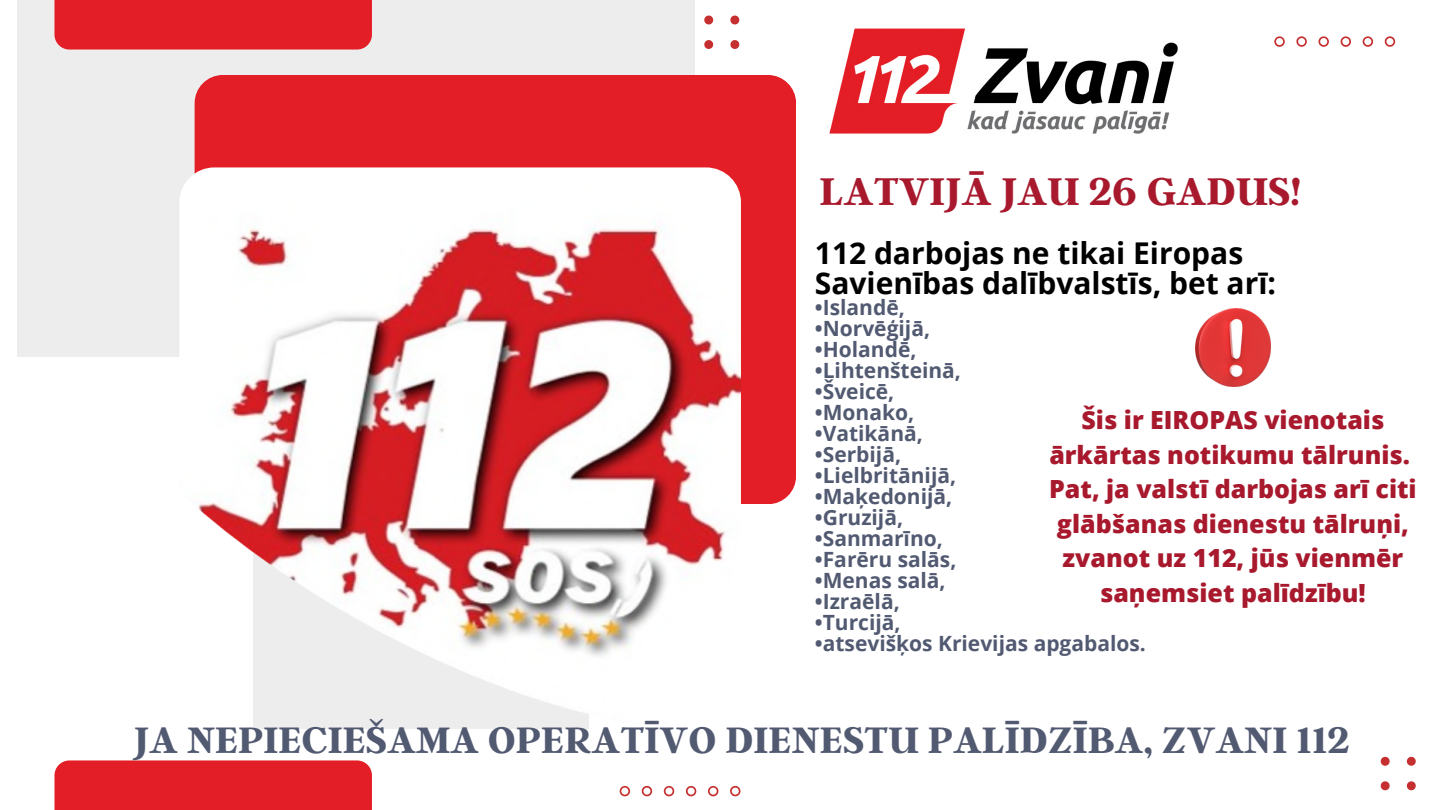
<style>
.page{position:relative;width:1440px;height:810px;background:#fff}
.page>*{position:absolute;margin:0;border:0;box-sizing:border-box;transform-origin:0 0}
.t1{font:700 43px "Argent CF";color:#a8192d}
.t2{font:700 41px "Argent CF";color:#525a72}
.t3{font:700 30px/30px "Open Sans";color:#000}
.t4{font:800 25px/34.5px "Open Sans";color:#a8192d;text-align:center}
.t5{font:700 21px "Open Sans";color:#525a72}
</style>
<div class="page">
<div style="left:17px;top:0;width:678px;height:357px;background:#ededed"></div>
<div style="left:54px;top:760px;width:318px;height:50px;background:#e41e26"></div>
<div style="left:54px;top:0;width:318px;height:49px;background:#e41e26"></div>
<svg style="left:704px;top:15px;width:36px;height:34px"></svg>
<svg style="left:1381px;top:756px;width:35px;height:35px"></svg>
<div style="left:195px;top:75px;width:601px;height:429px;background:#e41e26;border-radius:28px"></div>
<img style="left:179px;top:167px;width:562px;height:562px;border-radius:35px">
<svg style="left:620px;top:785px;width:121px;height:12px"></svg>
<img style="left:829px;top:28px;width:349px;height:106px">
<svg style="left:1274px;top:36px;width:122px;height:11px"></svg>
<img style="left:1195px;top:308px;width:75px;height:79px">
<h1 class="t1" style="left:820px;top:164px;width:484px">LATVIJĀ JAU 26 GADUS!</h1>
<h3 class="t3" style="left:815px;top:237px;width:463px">112 darbojas ne tikai Eiropas<br>Savienības dalībvalstīs, bet arī:</h3>
<p class="t5" style="left:815px;top:293px;width:91px">•Islandē,</p>
<p class="t5" style="left:815px;top:314px;width:117px">•Norvēģijā,</p>
<p class="t5" style="left:815px;top:335px;width:103px">•Holandē,</p>
<p class="t5" style="left:815px;top:356px;width:148px">•Lihtenšteinā,</p>
<p class="t5" style="left:815px;top:377px;width:81px">•Šveicē,</p>
<p class="t5" style="left:815px;top:398px;width:101px">•Monako,</p>
<p class="t5" style="left:815px;top:419px;width:109px">•Vatikānā,</p>
<p class="t5" style="left:815px;top:440px;width:88px">•Serbijā,</p>
<p class="t5" style="left:815px;top:461px;width:143px">•Lielbritānijā,</p>
<p class="t5" style="left:815px;top:482px;width:139px">•Maķedonijā,</p>
<p class="t5" style="left:815px;top:503px;width:90px">•Gruzijā,</p>
<p class="t5" style="left:815px;top:524px;width:130px">•Sanmarīno,</p>
<p class="t5" style="left:815px;top:545px;width:143px">•Farēru salās,</p>
<p class="t5" style="left:815px;top:566px;width:132px">•Menas salā,</p>
<p class="t5" style="left:815px;top:587px;width:86px">•Izraēlā,</p>
<p class="t5" style="left:815px;top:608px;width:87px">•Turcijā,</p>
<p class="t5" style="left:815px;top:629px;width:333px">•atsevišķos Krievijas apgabalos.</p>
<p class="t4" style="left:1049px;top:403px;width:369px">Šis ir EIROPAS vienotais ārkārtas notikumu tālrunis.<br>Pat, ja valstī darbojas arī citi glābšanas dienestu tālruņi, zvanot uz 112, jūs vienmēr saņemsiet palīdzību!</p>
<h2 class="t2" style="left:134px;top:713px;width:1218px">JA NEPIECIEŠAMA OPERATĪVO DIENESTU PALĪDZĪBA, ZVANI 112</h2>
</div>
